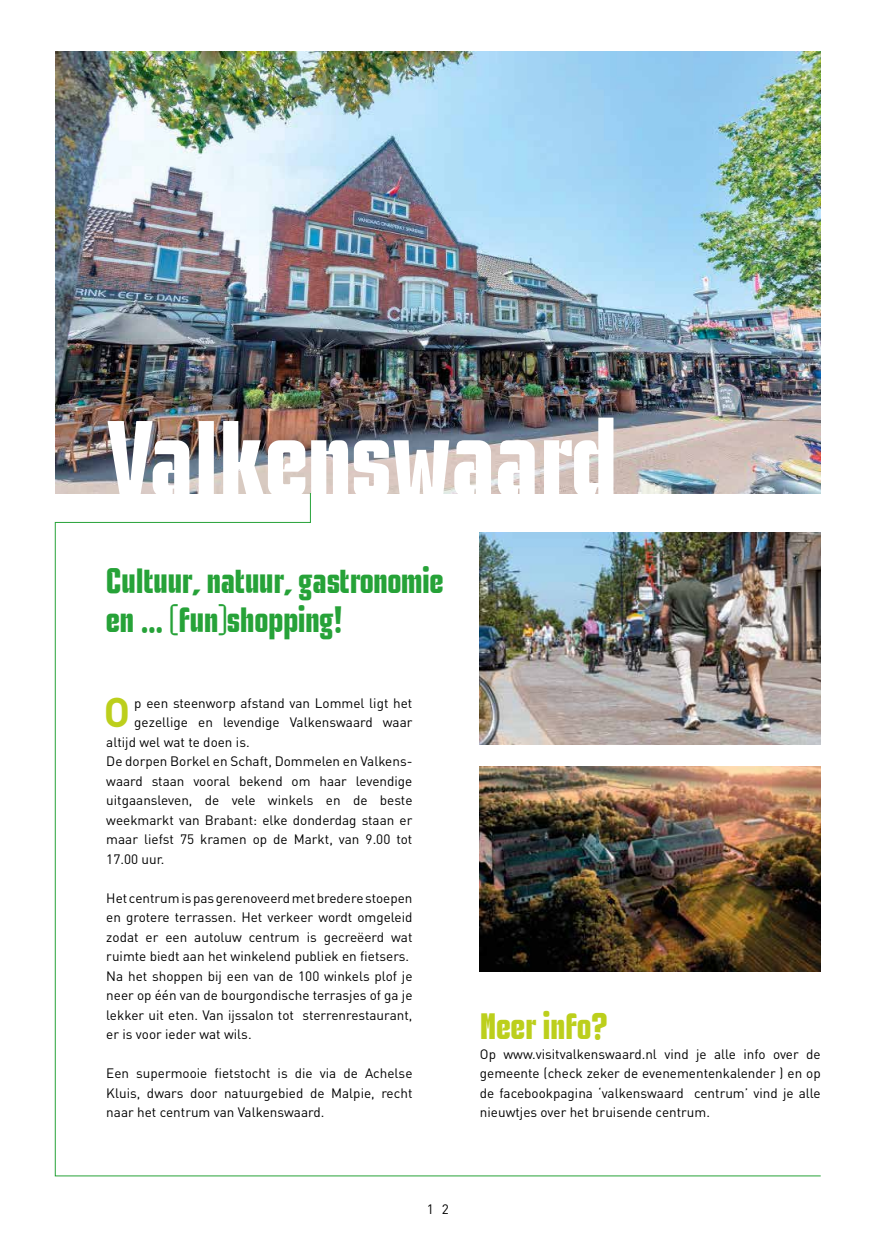
<style>
.page{position:relative;width:876px;height:1238px;background:#fff}
.page>*{position:absolute;margin:0;border:0;box-sizing:border-box;transform-origin:0 0}
.t1{font:300 expanded 102px "Industria Sans Industria Sans";color:#fff}
.t2{font:700 40.95px "DINOT";color:#bccf1c}
.t3{font:300 expanded 34.5px "Industria Sans Industria Sans";color:#bccf1c}
.t4{font:300 expanded 33px/39px "Industria Sans Industria Sans";color:#26a238}
.t5{font:13.5px/19.5px "DINOT";color:#000;text-align:justify}
</style>
<div class="page">
<img style="left:55px;top:51px;width:766px;height:441px">
<img style="left:55px;top:492px;width:766px;height:684px">
<h1 class="t1" style="left:106px;top:397px;width:513px">Valkenswaard</h1>
<h3 class="t4" style="left:106px;top:561px;width:339px">Cultuur, natuur, gastronomie en … (fun)shopping!</h3>
<h2 class="t2" style="left:104px;top:684px;width:28px">O</h2>
<p class="t5" style="left:134px;top:692px;width:280px">p een steenworp afstand van Lommel ligt het</p>
<p class="t5" style="left:134px;top:712px;width:280px">gezellige en levendige Valkenswaard waar</p>
<p class="t5" style="left:106px;top:731px;width:145px">altijd wel wat te doen is.</p>
<p class="t5" style="left:106px;top:751px;width:308px">De dorpen Borkel en Schaft, Dommelen en Valkens-</p>
<p class="t5" style="left:106px;top:770px;width:308px">waard staan vooral bekend om haar levendige</p>
<p class="t5" style="left:106px;top:790px;width:308px">uitgaansleven, de vele winkels en de beste</p>
<p class="t5" style="left:106px;top:809px;width:308px">weekmarkt van Brabant: elke donderdag staan er</p>
<p class="t5" style="left:106px;top:829px;width:308px">maar liefst 75 kramen op de Markt, van 9.00 tot</p>
<p class="t5" style="left:106px;top:848px;width:60px">17.00 uur.</p>
<p class="t5" style="left:106px;top:887px;width:308px;text-align:left">Het centrum is pas gerenoveerd met bredere stoepen en grotere terrassen. Het verkeer wordt omgeleid zodat er een autoluw centrum is gecreëerd wat ruimte biedt aan het winkelend publiek en fietsers.<br>Na het shoppen bij een van de 100 winkels plof je neer op één van de bourgondische terrasjes of ga je lekker uit eten. Van ijssalon tot sterrenrestaurant, er is voor ieder wat wils.</p>
<p class="t5" style="left:106px;top:1063px;width:308px">Een supermooie fietstocht is die via de Achelse Kluis, dwars door natuurgebied de Malpie, recht naar het centrum van Valkenswaard.</p>
<h3 class="t3" style="left:480px;top:1005px;width:129px">Meer info?</h3>
<p class="t5" style="left:480px;top:1043px;width:342px">Op www.visitvalkenswaard.nl vind je alle info over de gemeente (check zeker de evenementenkalender ) en op de facebookpagina ‘valkenswaard centrum’ vind je alle nieuwtjes over het bruisende centrum.</p>
<p class="t5" style="left:427px;top:1198px;width:24px">1 2</p>
</div>
